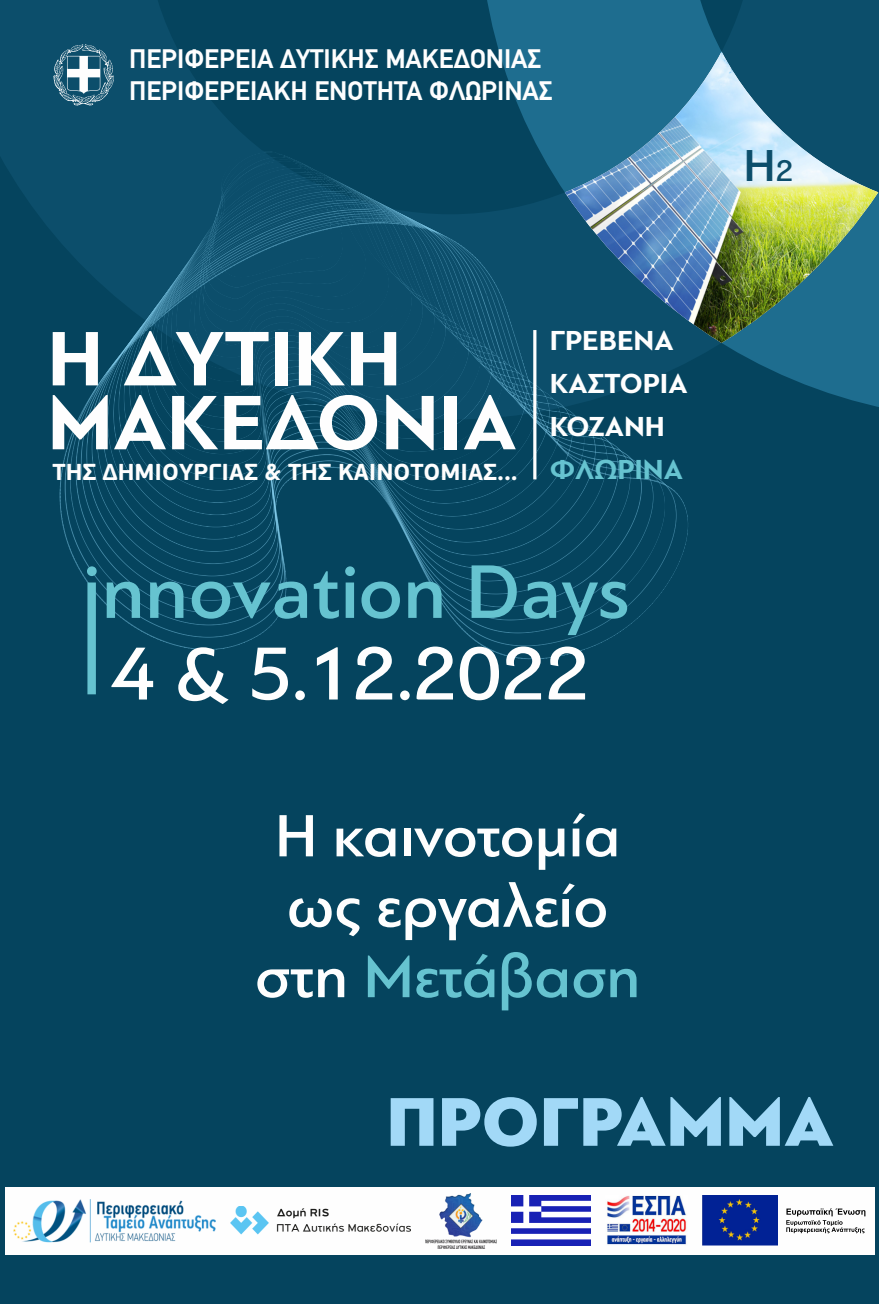
<style>
.page{position:relative;width:879px;height:1304px;background:#05445e}
.page>*{position:absolute;margin:0;border:0;box-sizing:border-box;transform-origin:0 0}
.t1{font:700 80.8px/63.8px "PF Bague Sans Pro";color:#fefefe}
.t2{font:500 78.6px "PF Bague Sans Pro";color:#fefefe}
.t3{font:900 72.4px "PF Bague Sans Pro";color:#a2d9f7}
.t4{font:500 62.4px/70.4px "PF Bague Sans Pro";color:#fefefe;text-align:center}
.t5{font:500 47px "PF Bague Sans Pro";color:#0c4e6b}
.t6{font:700 28.8px/43px "PF Bague Sans Pro";color:#fefefe}
.t7{font:700 28.8px "PF Bague Sans Pro";color:#66c3d0}
.t8{font:700 27px/31.4px "PF Din Text";color:#fefefe}
.t9{font:700 23px "Beau Sans Pro PF";color:#fefefe}
.s1{font-size:31.2px}
.s2{color:#66c3d0}
</style>
<div class="page">
<svg style="left:0;top:0;width:879px;height:420px;fill:#0c4e6b"></svg>
<img style="left:565px;top:52px;width:313px;height:291px;border-radius:50%">
<img style="left:416px;top:527px;width:108px;height:38px">
<img style="left:409px;top:515px;width:106px;height:41px">
<img style="left:403px;top:502px;width:103px;height:41px">
<img style="left:396px;top:490px;width:101px;height:40px">
<img style="left:388px;top:477px;width:100px;height:40px">
<img style="left:378px;top:465px;width:101px;height:39px">
<img style="left:370px;top:465px;width:101px;height:26px">
<img style="left:366px;top:440px;width:96px;height:38px">
<img style="left:359px;top:426px;width:94px;height:39px">
<img style="left:354px;top:414px;width:90px;height:38px">
<img style="left:348px;top:402px;width:87px;height:37px">
<img style="left:343px;top:391px;width:83px;height:35px">
<img style="left:337px;top:379px;width:81px;height:34px">
<img style="left:331px;top:367px;width:78px;height:33px">
<img style="left:325px;top:356px;width:75px;height:31px">
<img style="left:321px;top:347px;width:70px;height:27px">
<img style="left:315px;top:336px;width:67px;height:25px">
<img style="left:311px;top:328px;width:62px;height:21px">
<img style="left:305px;top:317px;width:60px;height:19px">
<img style="left:298px;top:307px;width:58px;height:16px">
<img style="left:295px;top:299px;width:52px;height:11px">
<img style="left:289px;top:291px;width:49px;height:6px">
<img style="left:286px;top:283px;width:43px;height:1px">
<img style="left:281px;top:271px;width:39px;height:4px">
<img style="left:221px;top:151px;width:91px;height:44px">
<hr style="left:533px;top:330px;width:3px;height:149px;background:#fefefe">
<svg style="left:87px;top:565px;width:540px;height:129px"></svg>
<div style="left:5px;top:1187px;width:869px;height:68px;background:#fefefe"></div>
<img style="left:14px;top:1200px;width:201px;height:42px">
<img style="left:425px;top:1193px;width:71px;height:56px">
<img style="left:230px;top:1207px;width:180px;height:28px">
<img style="left:511px;top:1196px;width:79px;height:50px">
<img style="left:607px;top:1196px;width:80px;height:49px">
<svg style="left:786px;top:1208px;width:79px;height:25px"></svg>
<img style="left:703px;top:1196px;width:74px;height:50px">
<svg style="left:53px;top:44px;width:61px;height:62px"></svg>
<p class="t8" style="left:129px;top:46px;width:425px">ΠΕΡΙΦΕΡΕΙΑ ΔΥΤΙΚΗΣ ΜΑΚΕΔΟΝΙΑΣ<br>ΠΕΡΙΦΕΡΕΙΑΚΗ ΕΝΟΤΗΤΑ ΦΛΩΡΙΝΑΣ</p>
<h1 class="t1" style="left:47px;top:333px;width:471px">Η ΔΥΤΙΚΗ<br>ΜΑΚΕΔΟΝΙΑ</h1>
<p class="t9" style="left:53px;top:463px;width:467px">ΤΗΣ ΔΗΜΙΟΥΡΓΙΑΣ &amp; ΤΗΣ ΚΑΙΝΟΤΟΜΙΑΣ...</p>
<p class="t6" style="left:550px;top:321px;width:139px">ΓΡΕΒΕΝΑ<br>ΚΑΣΤΟΡΙΑ<br>ΚΟΖΑΝΗ</p>
<p class="t7" style="left:550px;top:458px;width:135px">ΦΛΩΡΙΝΑ</p>
<h3 class="t5" style="left:743px;top:148px;width:52px">Η<span class="s1">2</span></h3>
<h2 class="t2" style="left:111px;top:644px;width:480px">4 &amp; 5.12.2022</h2>
<h3 class="t4" style="left:255px;top:806px;width:387px">Η καινοτοµία ως εργαλείο στη <span class="s2">Μετάβαση</span></h3>
<h3 class="t3" style="left:386px;top:1094px;width:449px">ΠΡΟΓΡΑΜΜΑ</h3>
</div>
